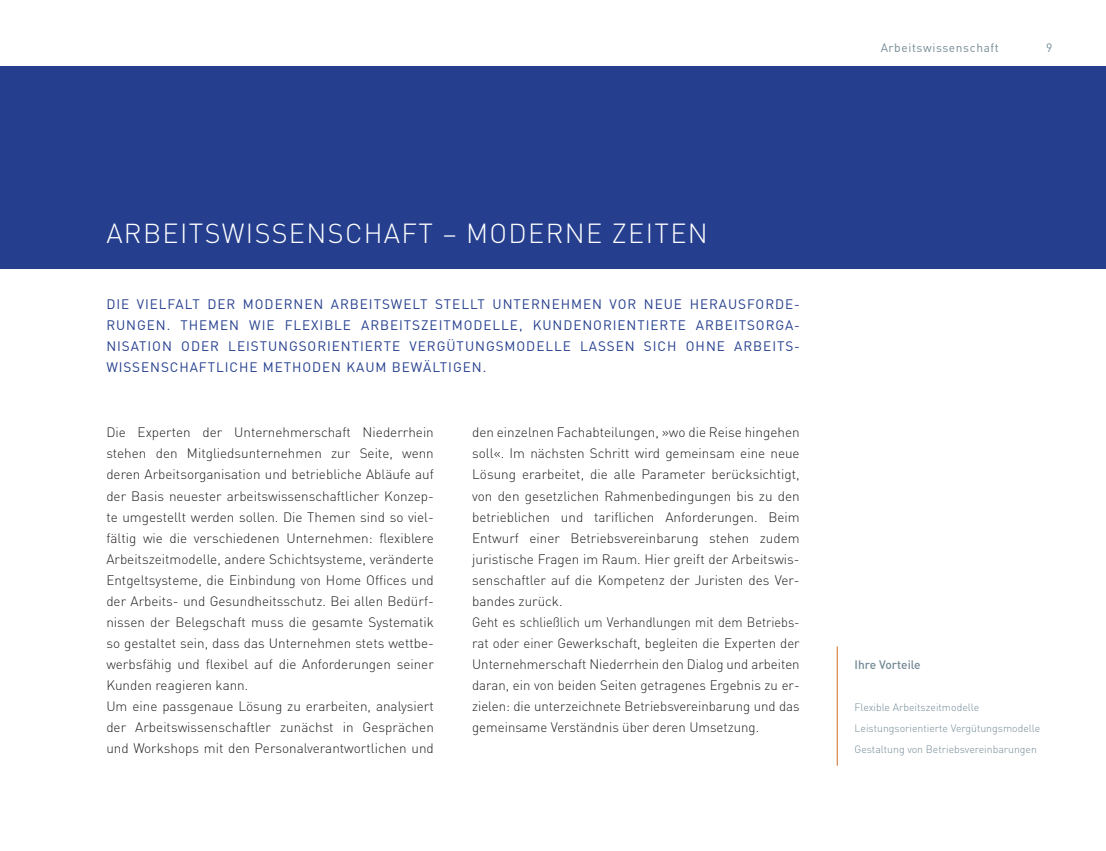
<style>
.page{position:relative;width:1106px;height:851px;background:#fff}
.page>*{position:absolute;margin:0;border:0;box-sizing:border-box;transform-origin:0 0}
.t1{font:300 27px "DIN";letter-spacing:.05em;color:#fff}
.t2{font:300 13.5px/21px "DIN";color:#231f20}
.t3{font:13.5px/21px "DIN";letter-spacing:.07em;color:#253f8e;text-align:justify}
.t4{font:12px "DIN";letter-spacing:.05em;color:#738a95}
.t5{font:500 12px "DIN";color:#738a95}
.t6{font:300 10.5px/21px "DIN";color:#738a95}
</style>
<div class="page">
<div style="left:0;top:66px;width:1106px;height:202px;background:#253f8e"></div>
<hr style="left:837px;top:646px;width:1px;height:119px;background:#cf7026">
<p class="t4" style="left:880px;top:40px;width:120px">Arbeitswissenschaft</p>
<p class="t4" style="left:1046px;top:40px;width:8px">9</p>
<h1 class="t1" style="left:106px;top:217px;width:603px">ARBEITSWISSENSCHAFT – MODERNE ZEITEN</h1>
<p class="t3" style="left:106px;top:293px;width:695px">DIE VIELFALT DER MODERNEN ARBEITSWELT STELLT UNTERNEHMEN VOR NEUE HERAUSFORDE-RUNGEN. THEMEN WIE FLEXIBLE ARBEITSZEITMODELLE, KUNDENORIENTIERTE ARBEITSORGA-NISATION ODER LEISTUNGSORIENTIERTE VERGÜTUNGSMODELLE LASSEN SICH OHNE ARBEITS-WISSENSCHAFTLICHE METHODEN KAUM BEWÄLTIGEN.</p>
<p class="t2" style="left:106px;top:422px;width:329px">Die Experten der Unternehmerschaft Niederrhein stehen den Mitgliedsunternehmen zur Seite, wenn deren Arbeitsorganisation und betriebliche Abläufe auf der Basis neuester arbeitswissenschaftlicher Konzep&shy;te umgestellt werden sollen. Die Themen sind so viel&shy;fältig wie die verschiedenen Unternehmen: flexiblere Arbeitszeitmodelle, andere Schichtsysteme, veränderte Entgeltsysteme, die Einbindung von Home Offices und der Arbeits- und Gesundheitsschutz. Bei allen Bedürf&shy;nissen der Belegschaft muss die gesamte Systematik so gestaltet sein, dass das Unternehmen stets wettbe&shy;werbsfähig und flexibel auf die Anforderungen seiner Kunden reagieren kann.<br>Um eine passgenaue Lösung zu erarbeiten, analysiert der Arbeitswissenschaftler zunächst in Gesprächen und Workshops mit den Personalverantwortlichen und</p>
<p class="t2" style="left:472px;top:422px;width:329px">den einzelnen Fachabteilungen, »wo die Reise hingehen soll«. Im nächsten Schritt wird gemeinsam eine neue Lösung erarbeitet, die alle Parameter berücksichtigt, von den gesetzlichen Rahmenbedingungen bis zu den betrieblichen und tariflichen Anforderungen. Beim Entwurf einer Betriebsvereinbarung stehen zudem juristische Fragen im Raum. Hier greift der Arbeitswis&shy;senschaftler auf die Kompetenz der Juristen des Ver&shy;bandes zurück.<br>Geht es schließlich um Verhandlungen mit dem Betriebs&shy;rat oder einer Gewerkschaft, begleiten die Experten der Unternehmerschaft Niederrhein den Dialog und arbeiten daran, ein von beiden Seiten getragenes Ergebnis zu er&shy;zielen: die unterzeichnete Betriebsvereinbarung und das gemeinsame Verständnis über deren Umsetzung.</p>
<p class="t5" style="left:854px;top:657px;width:68px">Ihre Vorteile</p>
<p class="t6" style="left:854px;top:696px;width:187px">Flexible Arbeitszeitmodelle<br>Leistungsorientierte Vergütungsmodelle<br>Gestaltung von Betriebsvereinbarungen</p>
</div>
